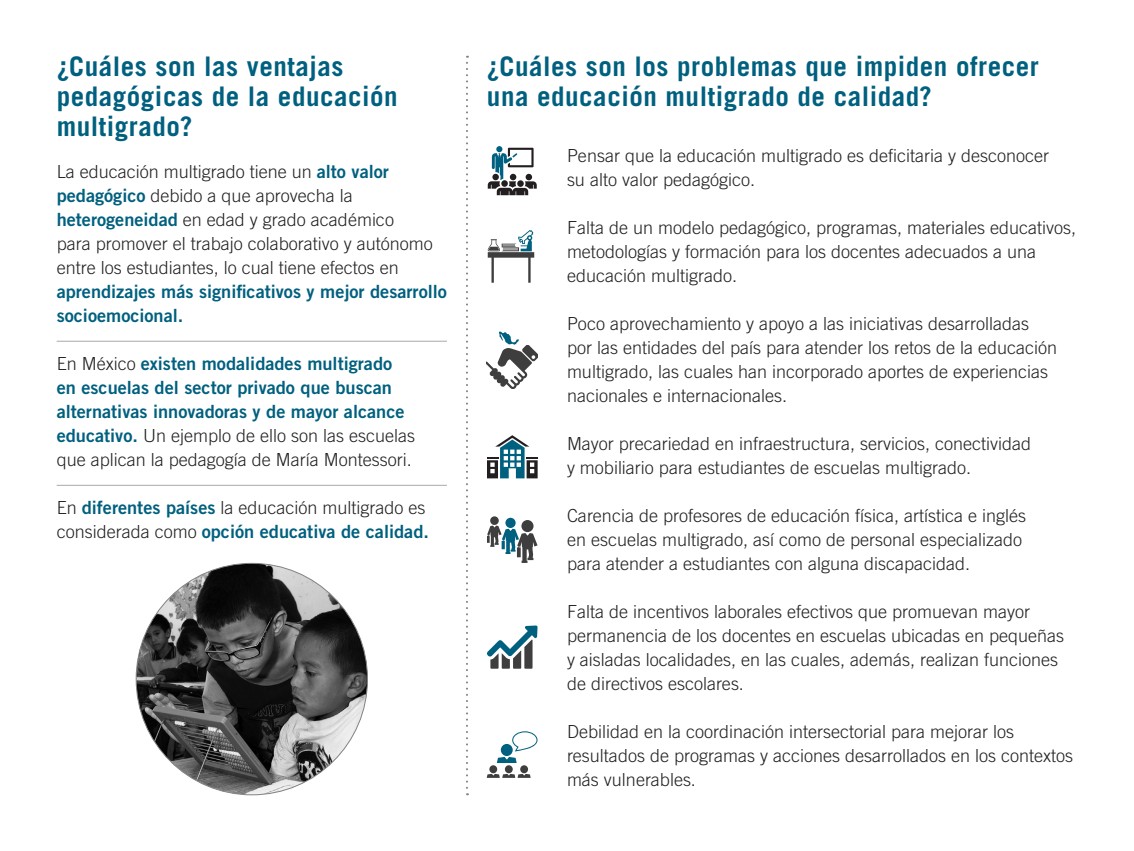
<style>
.page{position:relative;width:1134px;height:851px;background:#fff}
.page>*{position:absolute;margin:0;border:0;box-sizing:border-box;transform-origin:0 0}
.Título1{font:700 27px/30px "Trade Gothic LT Std";letter-spacing:.02em;color:#00607f}
.Texto_general{font:18.2px/24px "Trade Gothic LT Std Bd 2";color:#00607f}
.Texto_general-2{font:300 18px/24px "Trade Gothic LT Std";color:#231f20}
.s1{font-family:"Trade Gothic LT Std Bd 2";font-weight:400;font-size:18.2px;color:#00607f}
.s2{font-family:"Trade Gothic LT Std";font-weight:300;font-size:18px;color:#231f20}
</style>
<div class="page">
<hr style="left:57px;top:341px;width:390px;height:1px;background:#a8a9ad">
<hr style="left:57px;top:485px;width:390px;height:1px;background:#a8a9ad">
<img style="left:136px;top:563px;width:231px;height:231px;border-radius:116px">
<svg style="left:466px;top:56px;width:2px;height:739px"></svg>
<div style="left:521px;top:520px;width:12px;height:12px;background:#3e3e3f;border-radius:50%"></div>
<div style="left:505px;top:517px;width:11px;height:11px;background:#00607f;border-radius:50%"></div>
<div style="left:490px;top:516px;width:9px;height:9px;background:#3e3e3f;border-radius:50%"></div>
<svg style="left:487px;top:525px;width:50px;height:38px"></svg>
<svg style="left:487px;top:331px;width:50px;height:57px"></svg>
<svg style="left:487px;top:435px;width:51px;height:43px"></svg>
<svg style="left:488px;top:146px;width:49px;height:49px"></svg>
<div style="left:501px;top:180px;width:7px;height:7px;background:#231f20;border-radius:50%"></div>
<div style="left:517px;top:180px;width:7px;height:7px;background:#231f20;border-radius:50%"></div>
<svg style="left:488px;top:230px;width:46px;height:53px"></svg>
<svg style="left:487px;top:625px;width:50px;height:43px"></svg>
<div style="left:489px;top:765px;width:8px;height:8px;background:#3e3e3f;border-radius:50%"></div>
<div style="left:505px;top:765px;width:8px;height:8px;background:#3e3e3f;border-radius:50%"></div>
<div style="left:520px;top:765px;width:8px;height:8px;background:#3e3e3f;border-radius:50%"></div>
<svg style="left:487px;top:773px;width:44px;height:4px"></svg>
<svg style="left:497px;top:731px;width:40px;height:31px"></svg>
<p class="Título1" style="left:57px;top:51px;width:343px">¿Cuáles son las ventajas pedagógicas de la educación multigrado?</p>
<p class="Texto_general-2" style="left:57px;top:159px;width:378px">La educación multigrado tiene un <span class="s1">alto valor pedagógico</span> debido a que aprovecha la <span class="s1">heterogeneidad</span> en edad y grado académico<br>para promover el trabajo colaborativo y autónomo entre los estudiantes, lo cual tiene efectos en</p>
<p class="Texto_general" style="left:57px;top:279px;width:392px">aprendizajes más significativos y mejor desarrollo socioemocional.</p>
<p class="Texto_general" style="left:57px;top:351px;width:349px"><span class="s2">En México</span> existen modalidades multigrado en escuelas del sector privado que buscan alternativas innovadoras y de mayor alcance</p>
<p class="Texto_general-2" style="left:57px;top:423px;width:360px"><span class="s1">educativo.</span> Un ejemplo de ello son las escuelas que aplican la pedagogía de María Montessori.</p>
<p class="Texto_general-2" style="left:57px;top:495px;width:370px">En <span class="s1">diferentes países</span> la educación multigrado es</p>
<p class="Texto_general" style="left:57px;top:519px;width:374px"><span class="s2">considerada como</span> opción educativa de calidad.</p>
<p class="Título1" style="left:487px;top:51px;width:553px">¿Cuáles son los problemas que impiden ofrecer una educación multigrado de calidad?</p>
<p class="Texto_general-2" style="left:567px;top:143px;width:484px">Pensar que la educación multigrado es deficitaria y desconocer su alto valor pedagógico.</p>
<p class="Texto_general-2" style="left:567px;top:215px;width:511px">Falta de un modelo pedagógico, programas, materiales educativos, metodologías y formación para los docentes adecuados a una educación multigrado.</p>
<p class="Texto_general-2" style="left:567px;top:311px;width:492px">Poco aprovechamiento y apoyo a las iniciativas desarrolladas por las entidades del país para atender los retos de la educación multigrado, las cuales han incorporado aportes de experiencias nacionales e internacionales.</p>
<p class="Texto_general-2" style="left:567px;top:431px;width:466px">Mayor precariedad en infraestructura, servicios, conectividad y mobiliario para estudiantes de escuelas multigrado.</p>
<p class="Texto_general-2" style="left:567px;top:503px;width:461px">Carencia de profesores de educación física, artística e inglés en escuelas multigrado, así como de personal especializado para atender a estudiantes con alguna discapacidad.</p>
<p class="Texto_general-2" style="left:567px;top:599px;width:499px">Falta de incentivos laborales efectivos que promuevan mayor permanencia de los docentes en escuelas ubicadas en pequeñas y aisladas localidades, en las cuales, además, realizan funciones de directivos escolares.</p>
<p class="Texto_general-2" style="left:567px;top:719px;width:507px">Debilidad en la coordinación intersectorial para mejorar los resultados de programas y acciones desarrollados en los contextos más vulnerables.</p>
</div>
